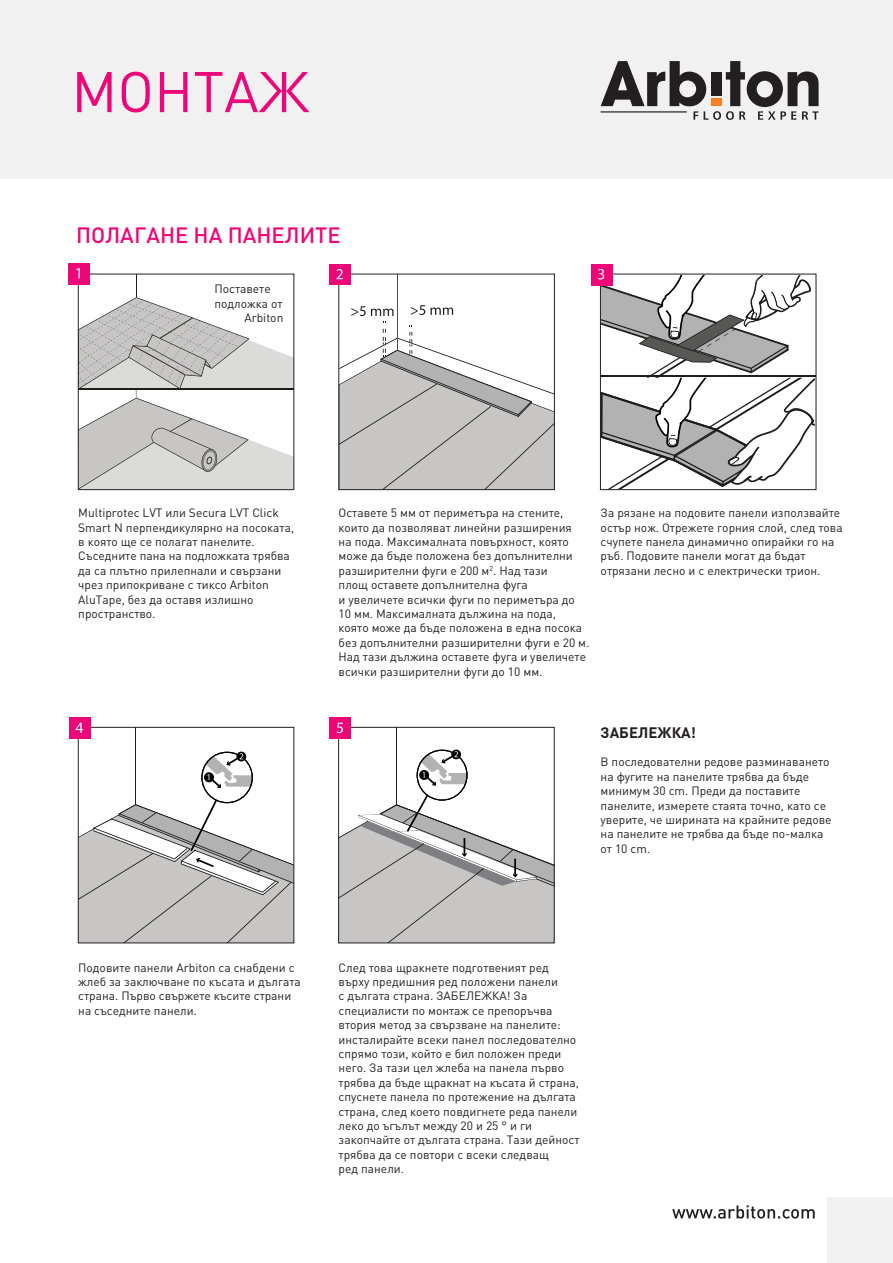
<style>
.page{position:relative;width:893px;height:1263px;background:#fff}
.page>*{position:absolute;margin:0;border:0;box-sizing:border-box;transform-origin:0 0}
.t1{font:56.4px "DIN Pro";color:#ed0677}
.t2{font:500 21.9px "DIN Pro";color:#ed0677}
.t3{font:700 15px "DIN Pro";color:#231f20}
.t4{font:12px/14.4px "DIN Pro";color:#231f20}
</style>
<div class="page">
<hr style="left:397px;top:274px;width:1px;height:79px;background:#1d1d1a">
<svg style="left:340px;top:322px;width:213px;height:166px"></svg>
<svg style="left:411px;top:305px;width:42px;height:10px"></svg>
<svg style="left:351px;top:306px;width:43px;height:10px"></svg>
<div style="left:338px;top:274px;width:217px;height:216px;border:1px solid #231f20"></div>
<div style="left:0;top:0;width:893px;height:179px;background:#f1f1f2"></div>
<svg style="left:601px;top:61px;width:218px;height:59px"></svg>
<div style="left:711px;top:98px;width:10px;height:8px;background:#f58220"></div>
<svg style="left:672px;top:1205px;width:143px;height:13px"></svg>
<div style="left:828px;top:1198px;width:65px;height:65px;background:#f1f1f2"></div>
<div style="left:69px;top:263px;width:21px;height:21px;background:#ed0677"></div>
<svg style="left:76px;top:268px;width:218px;height:222px"></svg>
<div style="left:330px;top:264px;width:21px;height:21px;background:#ed0677"></div>
<svg style="left:336px;top:269px;width:7px;height:10px"></svg>
<div style="left:591px;top:264px;width:21px;height:21px;background:#ed0677"></div>
<svg style="left:598px;top:269px;width:217px;height:220px"></svg>
<hr style="left:136px;top:727px;width:1px;height:79px;background:#1d1d1a">
<svg style="left:80px;top:752px;width:212px;height:189px"></svg>
<div style="left:78px;top:727px;width:216px;height:216px;border:1px solid #231f20"></div>
<div style="left:69px;top:718px;width:21px;height:21px;background:#ed0677"></div>
<svg style="left:76px;top:723px;width:7px;height:10px"></svg>
<hr style="left:397px;top:727px;width:1px;height:81px;background:#1d1d1a">
<svg style="left:340px;top:750px;width:213px;height:191px"></svg>
<div style="left:338px;top:727px;width:217px;height:216px;border:1px solid #231f20"></div>
<div style="left:330px;top:718px;width:21px;height:21px;background:#ed0677"></div>
<svg style="left:337px;top:723px;width:6px;height:10px"></svg>
<h1 class="t1" style="left:71px;top:47px;width:240px">МОНТАЖ</h1>
<h2 class="t2" style="left:76px;top:217px;width:266px">ПОЛАГАНЕ НА ПАНЕЛИТЕ</h2>
<p class="t4" style="left:214px;top:281px;width:58px">Поставете</p>
<p class="t4" style="left:214px;top:296px;width:69px">подложка от</p>
<p class="t4" style="left:244px;top:310px;width:41px">Arbiton</p>
<p class="t4" style="left:78px;top:505px;width:217px">Multiprotec LVT или Secura LVT Click<br>Smart N перпендикулярно на посоката, в която ще се полагат панелите.<br>Съседните пана на подложката трябва да са плътно прилепнали и свързани чрез припокриване с тиксо Arbiton<br>AluTape, без да оставя излишно пространство.</p>
<p class="t4" style="left:339px;top:505px;width:252px">Оставете 5 мм от периметъра на стените, които да позволяват линейни разширения<br>на пода. Максималната повърхност, която може да бъде положена без допълнителни разширителни фуги е 200 м<sup>2</sup>. Над тази<br>площ оставете допълнителна фуга<br>и увеличете всички фуги по периметъра до 10 мм. Максималната дължина на пода,<br>която може да бъде положена в една посока без допълнителни разширителни фуги е 20 м.<br>Над тази дължина оставете фуга и увеличете всички разширителни фуги до 10 мм.</p>
<p class="t4" style="left:601px;top:505px;width:244px">За рязане на подовите панели използвайте остър нож. Отрежете горния слой, след това счупете панела динамично опирайки го на ръб. Подовите панели могат да бъдат отрязани лесно и с електрически трион.</p>
<p class="t3" style="left:601px;top:720px;width:97px">ЗАБЕЛЕЖКА!</p>
<p class="t4" style="left:601px;top:754px;width:232px">В последователни редове разминаването на фугите на панелите трябва да бъде минимум 30 cm. Преди да поставите панелите, измерете стаята точно, като се уверите, че ширината на крайните редове на панелите не трябва да бъде по-малка от 10 cm.</p>
<p class="t4" style="left:78px;top:959px;width:224px">Подовите панели Arbiton са снабдени с жлеб за заключване по късата и дългата страна. Първо свържете късите страни на съседните панели.</p>
<p class="t4" style="left:339px;top:959px;width:242px">След това щракнете подготвеният ред върху предишния ред положени панели<br>с дългата страна. ЗАБЕЛЕЖКА! За специалисти по монтаж се препоръчва втория метод за свързване на панелите: инсталирайте всеки панел последователно спрямо този, който е бил положен преди него. За тази цел жлеба на панела първо трябва да бъде щракнат на късата й страна, спуснете панела по протежение на дългата страна, след което повдигнете реда панели леко до ъгълът между 20 и 25 ° и ги закопчайте от дългата страна. Тази дейност трябва да се повтори с всеки следващ<br>ред панели.</p>
</div>
